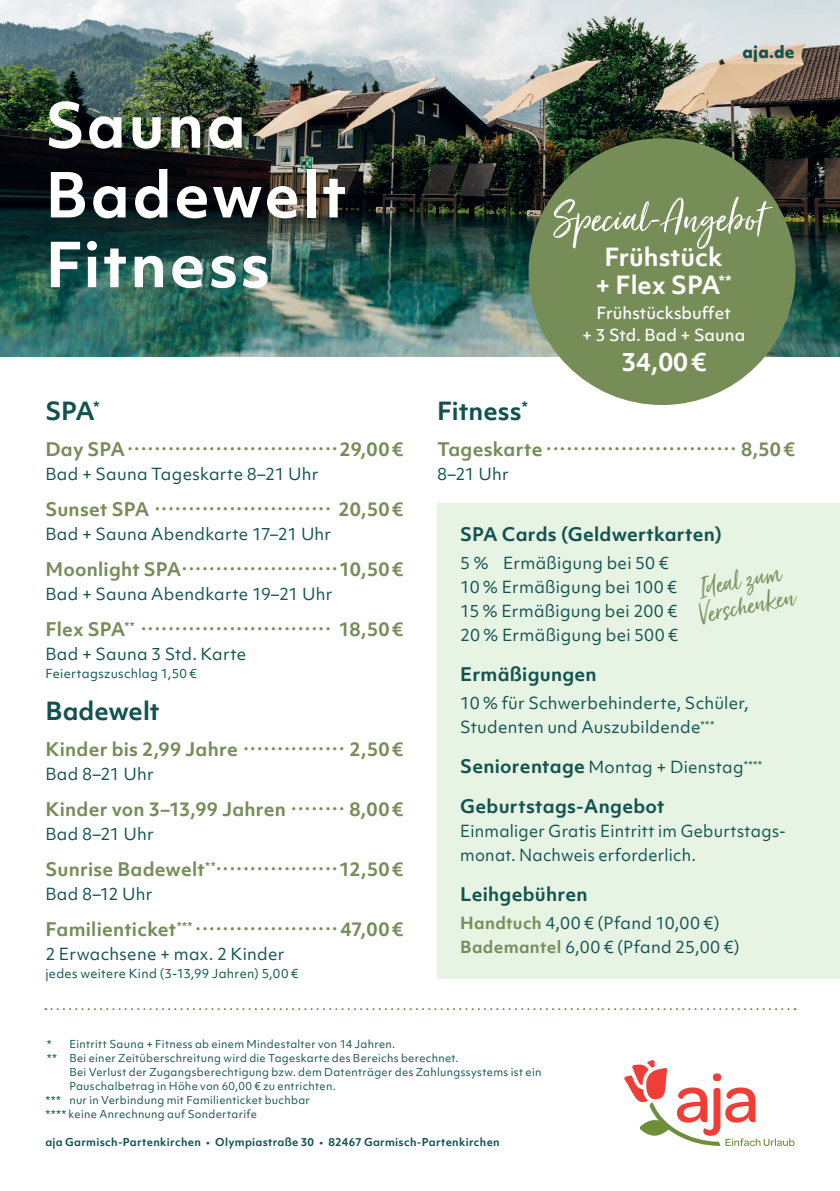
<style>
.page{position:relative;width:840px;height:1191px;background:#fff}
.page>*{position:absolute;margin:0;border:0;box-sizing:border-box;transform-origin:0 0}
.t1{font:700 59.8px/69.8px "Objektiv Mk 1";letter-spacing:.04em;color:#fff}
.t2{font:51.6px "Just Lovely";color:#fff}
.t3{font:33.8px/26px "Just Lovely";color:#778d58}
.t4{font:700 24px/28px "Objektiv Mk 1";color:#fff;text-align:center}
.t5{font:700 24px "Objektiv Mk 1";color:#125350}
.t6{font:700 18px "Objektiv Mk 1";letter-spacing:.01em;color:#778d58}
.t7{font:700 18px "Objektiv Mk 1";letter-spacing:.015em;color:#125350}
.t8{font:16px/24px "Objektiv Mk 1";letter-spacing:.015em;color:#125350}
.t9{font:500 16px/22px "Objektiv Mk 1";color:#fff;text-align:center}
.t10{font:800 16px "Objektiv Mk 1";color:#125350}
.t11{font:12px "Objektiv Mk 1";letter-spacing:.025em;color:#125350}
.t12{font:10.4px "Objektiv Mk 1";letter-spacing:.025em;color:#125350}
.t13{font:700 10.4px "Objektiv Mk 1";letter-spacing:.03em;color:#125350}
.s1{font-size:10.4px}
.s2{font-weight:700;font-size:18px}
.s3{font-weight:700;color:#778d58}
</style>
<div class="page">
<img style="left:0;top:0;width:839px;height:357px">
<svg style="left:45px;top:1008px;width:750px;height:2px"></svg>
<div style="left:528px;top:138px;width:267px;height:267px;background:#778d58;border-radius:50%"></div>
<svg style="left:624px;top:1060px;width:170px;height:86px"></svg>
<div style="left:437px;top:503px;width:402px;height:475px;background:#e7f3e3"></div>
<h1 class="t1" style="left:45px;top:89px;width:303px">Sauna<br>Badewelt<br>Fitness</h1>
<h3 class="t5" style="left:45px;top:394px;width:56px">SPA<sup>*</sup></h3>
<p class="t6" style="left:45px;top:431px;width:359px">Day SPA...............................29,00€</p>
<p class="t8" style="left:45px;top:462px;width:274px">Bad + Sauna Tageskarte 8–21 Uhr</p>
<p class="t6" style="left:45px;top:491px;width:359px">Sunset SPA .......................... 20,50€</p>
<p class="t8" style="left:45px;top:522px;width:287px">Bad + Sauna Abendkarte 17–21 Uhr</p>
<p class="t6" style="left:45px;top:551px;width:359px">Moonlight SPA.......................10,50€</p>
<p class="t8" style="left:45px;top:582px;width:288px">Bad + Sauna Abendkarte 19–21 Uhr</p>
<p class="t6" style="left:45px;top:611px;width:359px">Flex SPA<span class="s1">**</span> ............................ 18,50€</p>
<p class="t8" style="left:45px;top:642px;width:202px">Bad + Sauna 3 Std. Karte</p>
<p class="t11" style="left:45px;top:665px;width:153px">Feiertagszuschlag 1,50 €</p>
<h3 class="t5" style="left:45px;top:694px;width:116px">Badewelt</h3>
<p class="t6" style="left:45px;top:737px;width:359px">Kinder bis 2,99 Jahre ............... 2,50€</p>
<p class="t8" style="left:45px;top:762px;width:110px">Bad 8–21 Uhr</p>
<p class="t6" style="left:45px;top:797px;width:359px">Kinder von 3–13,99 Jahren ........ 8,00€</p>
<p class="t8" style="left:45px;top:822px;width:110px">Bad 8–21 Uhr</p>
<p class="t6" style="left:45px;top:857px;width:359px">Sunrise Badewelt<sup>**</sup>..................12,50€</p>
<p class="t8" style="left:45px;top:882px;width:108px">Bad 8–12 Uhr</p>
<p class="t6" style="left:45px;top:911px;width:359px">Familienticket<span class="s1">***</span> .....................47,00€</p>
<p class="t8" style="left:45px;top:942px;width:240px">2 Erwachsene + max. 2 Kinder</p>
<p class="t11" style="left:45px;top:965px;width:254px">jedes weitere Kind (3-13,99 Jahren) 5,00 €</p>
<p class="t10" style="left:742px;top:40px;width:54px">aja.de</p>
<h2 class="t2" style="left:554px;top:187px;width:211px">Special-Angebot</h2>
<h3 class="t4" style="left:595px;top:242px;width:138px">Frühstück + Flex SPA<sup>**</sup></h3>
<p class="t9" style="left:581px;top:301px;width:164px">Frühstücksbuffet<br>+ 3 Std. Bad + Sauna</p>
<h3 class="t4" style="left:621px;top:347px;width:86px">34,00€</h3>
<h3 class="t5" style="left:437px;top:394px;width:92px">Fitness<sup>*</sup></h3>
<p class="t6" style="left:437px;top:431px;width:359px">Tageskarte ............................ 8,50€</p>
<p class="t8" style="left:437px;top:462px;width:73px">8–21 Uhr</p>
<p class="t7" style="left:460px;top:521px;width:263px">SPA Cards (Geldwertkarten)</p>
<p class="t8" style="left:460px;top:550px;width:219px">5 % Ermäßigung bei 50 €<br>10 % Ermäßigung bei 100 €<br>15 % Ermäßigung bei 200 €<br>20 % Ermäßigung bei 500 €</p>
<p class="t7" style="left:460px;top:661px;width:138px">Ermäßigungen</p>
<p class="t8" style="left:460px;top:690px;width:290px">10 % für Schwerbehinderte, Schüler,<br>Studenten und Auszubildende<sup>***</sup></p>
<p class="t8" style="left:460px;top:754px;width:303px"><span class="s2">Seniorentage</span> Montag + Dienstag<sup>****</sup></p>
<p class="t7" style="left:460px;top:793px;width:206px">Geburtstags-Angebot</p>
<p class="t8" style="left:460px;top:818px;width:327px">Einmaliger Gratis Eintritt im Geburtstags&shy;monat. Nachweis erforderlich.</p>
<p class="t7" style="left:460px;top:881px;width:129px">Leihgebühren</p>
<p class="t8" style="left:460px;top:910px;width:281px"><span class="s3">Handtuch</span> 4,00 € (Pfand 10,00 €)<br><span class="s3">Bademantel</span> 6,00 € (Pfand 25,00 €)</p>
<h3 class="t3" style="left:692px;top:578px;width:98px;rotate:-11deg">Ideal zum<br>Verschenken</h3>
<p class="t12" style="left:47px;top:1037px;width:350px">* Eintritt Sauna + Fitness ab einem Mindestalter von 14 Jahren.</p>
<p class="t12" style="left:47px;top:1051px;width:413px">** Bei einer Zeitüberschreitung wird die Tageskarte des Bereichs berechnet.</p>
<p class="t12" style="left:69px;top:1065px;width:473px">Bei Verlust der Zugangsberechtigung bzw. dem Datenträger des Zahlungssystems ist ein</p>
<p class="t12" style="left:69px;top:1079px;width:268px">Pauschalbetrag in Höhe von 60,00 € zu entrichten.</p>
<p class="t12" style="left:45px;top:1093px;width:266px">*** nur in Verbindung mit Familienticket buchbar</p>
<p class="t12" style="left:45px;top:1107px;width:213px">**** keine Anrechnung auf Sondertarife</p>
<p class="t13" style="left:45px;top:1134px;width:455px">aja Garmisch-Partenkirchen • Olympiastraße 30 • 82467 Garmisch-Partenkirchen</p>
</div>
